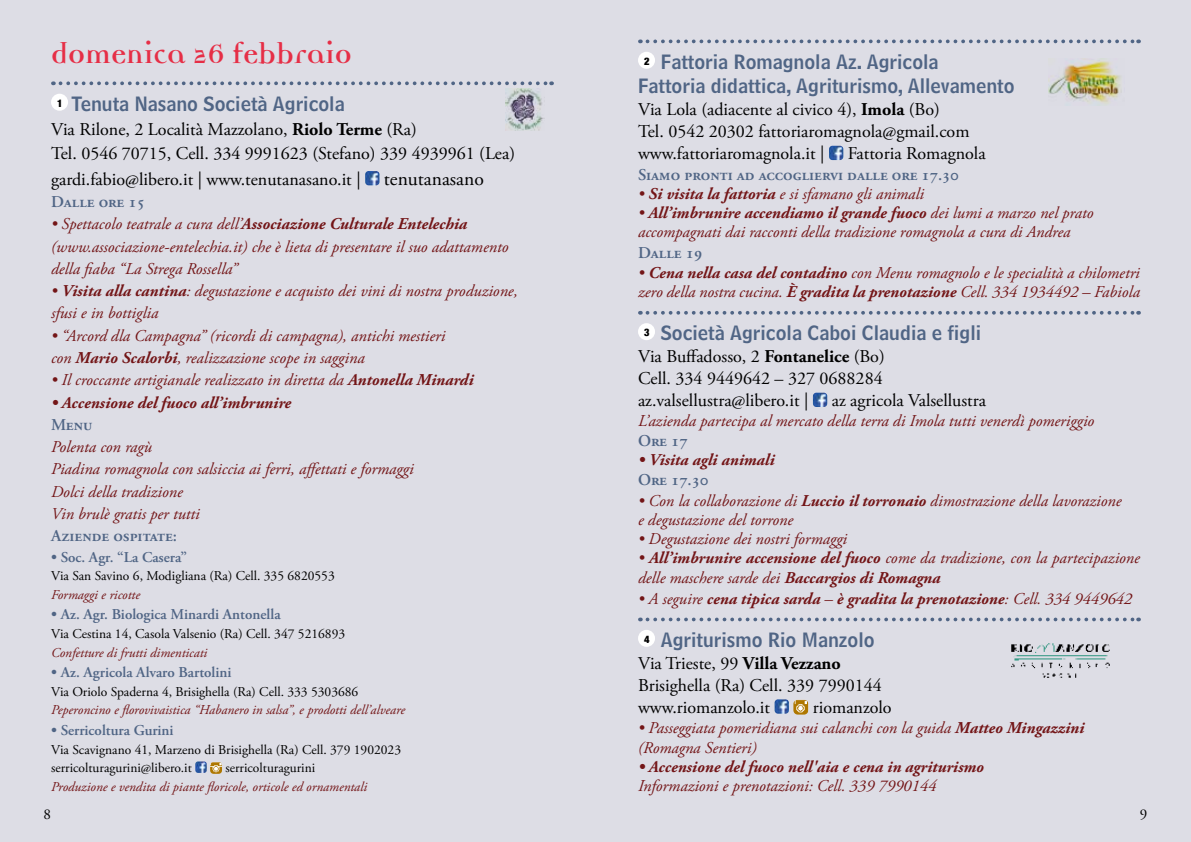
<style>
.page{position:relative;width:1191px;height:842px;background:#fff}
.page>*{position:absolute;margin:0;border:0;box-sizing:border-box;transform-origin:0 0}
.t1{font:700 31.5px "Democratica";color:#e62e46}
.t2{font:19.5px/24.5px "Bell Centennial Std Name Num";color:#506585}
.t3{font:18px/22px "Adobe Garamond Pro";color:#000}
.t4{font:italic 16.5px/22.4px "Adobe Garamond Pro";color:#731517}
.t5{font:italic 700 16.5px "Adobe Garamond Pro";color:#731517}
.t6{font:600 16.5px "Adobe Garamond Pro";color:#506585}
.t7{font:600 15px "Adobe Garamond Pro";letter-spacing:-.005em;color:#506585}
.t8{font:15px "Adobe Garamond Pro";color:#000}
.t9{font:13.5px/18.6px "Adobe Garamond Pro";color:#000}
.t10{font:italic 13.5px "Adobe Garamond Pro";color:#731517}
.s1{font-weight:700}
.s2{font-size:19.5px}
.s3{font-weight:400}
</style>
<div class="page">
<div style="left:0;top:0;width:595px;height:842px;background:#dddde5"></div>
<div style="left:595px;top:0;width:596px;height:842px;background:#dddde5"></div>
<svg style="left:60px;top:81px;width:492px;height:4px"></svg>
<div style="left:51px;top:94px;width:17px;height:17px;background:#fff;border-radius:50%"></div>
<img style="left:506px;top:89px;width:39px;height:41px">
<img style="left:365px;top:171px;width:14px;height:14px">
<svg style="left:195px;top:761px;width:27px;height:13px"></svg>
<svg style="left:647px;top:40px;width:492px;height:3px"></svg>
<svg style="left:647px;top:311px;width:492px;height:4px"></svg>
<svg style="left:647px;top:618px;width:492px;height:3px"></svg>
<div style="left:638px;top:52px;width:17px;height:17px;background:#fff;border-radius:50%"></div>
<img style="left:1048px;top:58px;width:74px;height:47px">
<img style="left:829px;top:146px;width:14px;height:14px">
<div style="left:638px;top:323px;width:17px;height:17px;background:#fff;border-radius:50%"></div>
<img style="left:813px;top:393px;width:14px;height:14px">
<div style="left:638px;top:630px;width:17px;height:17px;background:#fff;border-radius:50%"></div>
<img style="left:1011px;top:643px;width:99px;height:35px">
<img style="left:774px;top:699px;width:15px;height:15px">
<img style="left:793px;top:700px;width:15px;height:15px">
<h1 class="t1" style="left:51px;top:40px;width:302px">domenica 26 febbraio</h1>
<p class="t2" style="left:57px;top:91px;width:289px"><sup>1</sup> Tenuta Nasano Società Agricola</p>
<p class="t3" style="left:51px;top:118px;width:465px;line-height:24px">Via Rilone, 2 Località Mazzolano, <span class="s1">Riolo Terme</span> (Ra)<br>Tel. 0546 70715, Cell. 334 9991623 (Stefano) 339 4939961 (Lea)</p>
<p class="t3" style="left:51px;top:169px;width:434px">gardi.fabio@libero.it | www.tenutanasano.it | <span class="s2">tenutanasano</span></p>
<p class="t6" style="left:51px;top:192px;width:95px">Dalle ore 15</p>
<p class="t4" style="left:51px;top:213px;width:459px">• Spettacolo teatrale a cura dell’<span class="s1">Associazione Culturale Entelechia </span>(www.associazione-entelechia.it) che è lieta di presentare il suo adattamento della fiaba “La Strega Rossella”</p>
<p class="t4" style="left:51px;top:280px;width:468px">• <span class="s1">Visita alla cantina</span>: degustazione e acquisto dei vini di nostra produzione, sfusi e in bottiglia</p>
<p class="t4" style="left:51px;top:325px;width:396px">• “Arcord dla Campagna” (ricordi di campagna), antichi mestieri con <span class="s1">Mario Scalorbi</span>, realizzazione scope in saggina</p>
<p class="t4" style="left:51px;top:369px;width:424px">• Il croccante artigianale realizzato in diretta da <span class="s1">Antonella Minardi</span></p>
<p class="t5" style="left:51px;top:393px;width:242px">• Accensione del fuoco all’imbrunire</p>
<p class="t6" style="left:51px;top:415px;width:43px">Menu</p>
<p class="t4" style="left:51px;top:436px;width:364px">Polenta con ragù<br>Piadina romagnola con salsiccia ai ferri, affettati e formaggi<br>Dolci della tradizione<br>Vin brulè gratis per tutti</p>
<p class="t6" style="left:51px;top:526px;width:127px">Aziende ospitate:</p>
<p class="t7" style="left:51px;top:548px;width:137px">• Soc. Agr. “La Casera”</p>
<p class="t9" style="left:51px;top:567px;width:285px">Via San Savino 6, Modigliana (Ra) Cell. 335 6820553</p>
<p class="t10" style="left:51px;top:586px;width:91px">Formaggi e ricotte</p>
<p class="t7" style="left:51px;top:606px;width:231px">• Az. Agr. Biologica Minardi Antonella</p>
<p class="t9" style="left:51px;top:625px;width:296px">Via Cestina 14, Casola Valsenio (Ra) Cell. 347 5216893</p>
<p class="t10" style="left:51px;top:644px;width:158px">Confetture di frutti dimenticati</p>
<p class="t7" style="left:51px;top:664px;width:182px">• Az. Agricola Alvaro Bartolini</p>
<p class="t9" style="left:51px;top:683px;width:309px">Via Oriolo Spaderna 4, Brisighella (Ra) Cell. 333 5303686</p>
<p class="t10" style="left:51px;top:702px;width:355px">Peperoncino e florovivaistica “Habanero in salsa”, e prodotti dell’alveare</p>
<p class="t7" style="left:51px;top:721px;width:124px">• Serricoltura Gurini</p>
<p class="t9" style="left:51px;top:740px;width:351px">Via Scavignano 41, Marzeno di Brisighella (Ra) Cell. 379 1902023 serricolturagurini@libero.it</p>
<p class="t9" style="left:225px;top:759px;width:91px">serricolturagurini</p>
<p class="t10" style="left:51px;top:778px;width:318px">Produzione e vendita di piante floricole, orticole ed ornamentali</p>
<p class="t2" style="left:638px;top:49px;width:378px;text-indent:6px"><sup>2</sup> Fattoria Romagnola Az. Agricola<br>Fattoria didattica, Agriturismo, Allevamento</p>
<p class="t3" style="left:638px;top:99px;width:333px">Via Lola (adiacente al civico 4), <span class="s1">Imola</span> (Bo)<br>Tel. 0542 20302 fattoriaromagnola@gmail.com www.fattoriaromagnola.it |</p>
<p class="t3" style="left:848px;top:143px;width:139px">Fattoria Romagnola</p>
<p class="t6" style="left:638px;top:165px;width:322px">Siamo pronti ad accogliervi dalle ore 17.30</p>
<p class="t4" style="left:638px;top:183px;width:288px">• <span class="s1">Si visita la fattoria</span> e si sfamano gli animali</p>
<p class="t4" style="left:638px;top:204px;width:457px;line-height:19.2px">• <span class="s1">All’imbrunire accendiamo il grande fuoco</span> dei lumi a marzo nel prato accompagnati dai racconti della tradizione romagnola a cura di Andrea</p>
<p class="t6" style="left:638px;top:243px;width:66px">Dalle 19</p>
<p class="t4" style="left:638px;top:263px;width:503px;line-height:19.2px">• <span class="s1">Cena nella casa del contadino</span> con Menu romagnolo e le specialità a chilometri zero della nostra cucina. <span class="s1">È gradita la prenotazione</span> Cell. 334 1934492 – Fabiola</p>
<p class="t2" style="left:644px;top:321px;width:338px"><sup>3</sup> Società Agricola Caboi Claudia e figli</p>
<p class="t3" style="left:638px;top:346px;width:248px">Via Buffadosso, 2 <span class="s1">Fontanelice</span> (Bo)<br>Cell. 334 9449642 – 327 0688284 az.valsellustra@libero.it |</p>
<p class="t3" style="left:831px;top:390px;width:156px">az agricola Valsellustra</p>
<p class="t4" style="left:638px;top:410px;width:458px">L’azienda partecipa al mercato della terra di Imola tutti venerdì pomeriggio</p>
<p class="t6" style="left:638px;top:431px;width:51px">Ore 17</p>
<p class="t5" style="left:638px;top:450px;width:138px">• Visita agli animali</p>
<p class="t6" style="left:638px;top:471px;width:72px">Ore 17.30</p>
<p class="t4" style="left:638px;top:491px;width:485px;line-height:19.2px">• Con la collaborazione di <span class="s1">Luccio il torronaio</span> dimostrazione della lavorazione e degustazione del torrone</p>
<p class="t4" style="left:638px;top:528px;width:211px">• Degustazione dei nostri formaggi</p>
<p class="t4" style="left:638px;top:548px;width:503px;line-height:20.2px">• <span class="s1">All’imbrunire accensione del fuoco</span> come da tradizione, con la partecipazione delle maschere sarde dei <span class="s1">Baccargios di Romagna</span></p>
<p class="t5" style="left:638px;top:589px;width:495px"><span class="s3">• A seguire</span> cena tipica sarda <span class="s3">–</span> è gradita la prenotazione<span class="s3">: Cell. 334 9449642</span></p>
<p class="t2" style="left:644px;top:627px;width:232px"><sup>4</sup> Agriturismo Rio Manzolo</p>
<p class="t3" style="left:638px;top:653px;width:245px">Via Trieste, 99 <span class="s1">Villa Vezzano<br></span>Brisighella (Ra) Cell. 339 7990144 www.riomanzolo.it</p>
<p class="t3" style="left:813px;top:697px;width:80px">riomanzolo</p>
<p class="t4" style="left:638px;top:719px;width:448px;line-height:19.2px">• Passeggiata pomeridiana sui calanchi con la guida <span class="s1">Matteo Mingazzini </span>(Romagna Sentieri)</p>
<p class="t5" style="left:638px;top:757px;width:347px">• Accensione del fuoco nell'aia e cena in agriturismo</p>
<p class="t4" style="left:638px;top:775px;width:300px">Informazioni e prenotazioni: Cell. 339 7990144</p>
<p class="t8" style="left:44px;top:805px;width:9px">8</p>
<p class="t8" style="left:1140px;top:805px;width:9px">9</p>
</div>
